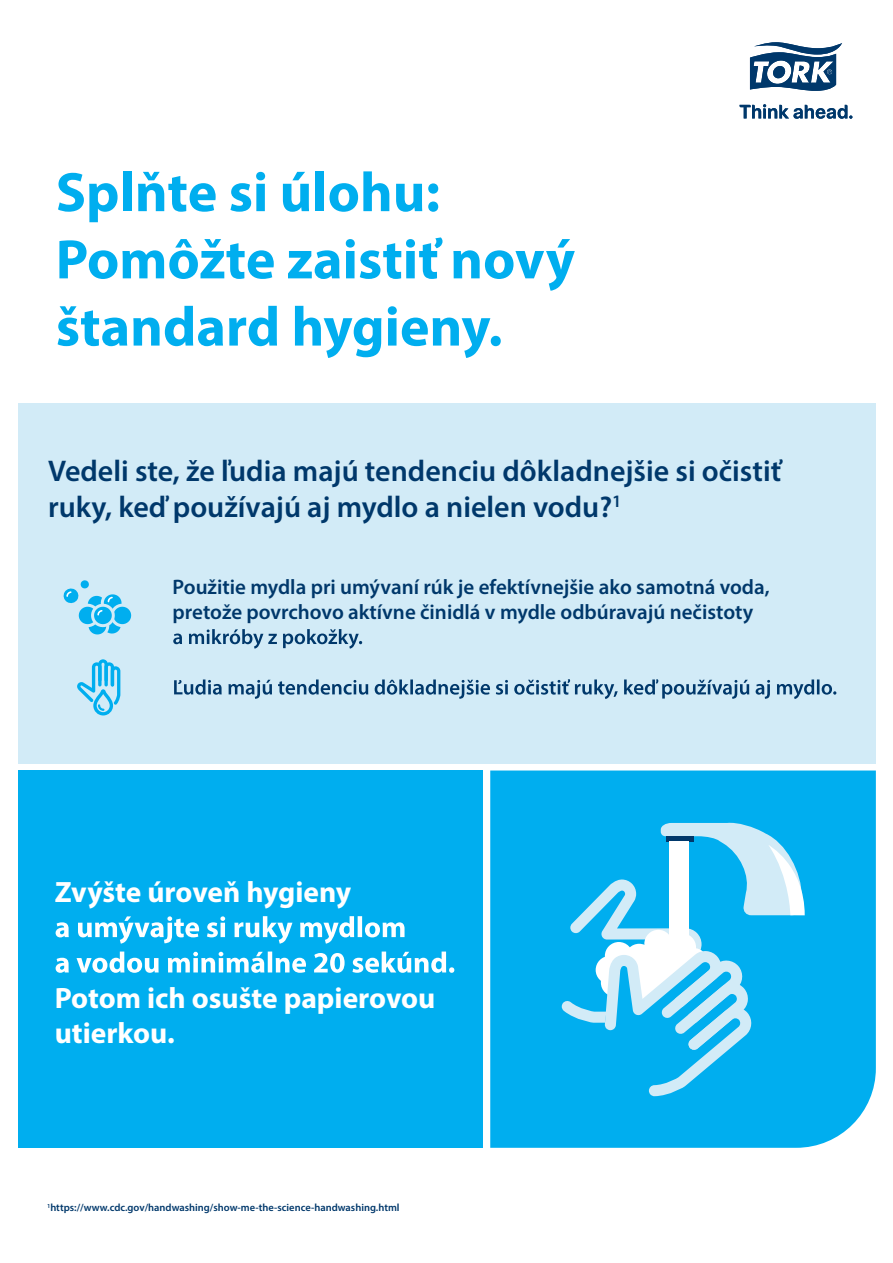
<style>
.page{position:relative;width:893px;height:1263px;background:#fff}
.page>*{position:absolute;margin:0;border:0;box-sizing:border-box;transform-origin:0 0}
.t1{font:700 55.95px/67.2px "Myriad Pro";color:#00aeef}
.t2{font:600 30px/36px "Myriad Pro";color:#00386b}
.t3{font:700 29.4px/35.4px "Myriad Pro";color:#fff}
.t4{font:600 21px/25.2px "Myriad Pro";color:#00386b}
.t5{font:600 10.5px "Myriad Pro";color:#00386b}
</style>
<div class="page">
<div style="left:18px;top:403px;width:858px;height:360px;background:#d2ebf7"></div>
<div style="left:18px;top:770px;width:464px;height:378px;background:#00aeef"></div>
<div style="left:490px;top:770px;width:386px;height:378px;background:#00aeef"></div>
<svg style="left:56px;top:916px;width:349px;height:28px"></svg>
<svg style="left:56px;top:951px;width:398px;height:22px"></svg>
<svg style="left:562px;top:822px;width:243px;height:274px;background:#43c1f1"></svg>
<svg style="left:740px;top:104px;width:112px;height:15px"></svg>
<svg style="left:750px;top:42px;width:92px;height:49px"></svg>
<svg style="left:173px;top:629px;width:189px;height:20px"></svg>
<svg style="left:174px;top:679px;width:662px;height:20px"></svg>
<svg style="left:77px;top:659px;width:43px;height:56px"></svg>
<svg style="left:63px;top:580px;width:69px;height:55px"></svg>
<h1 class="t1" style="left:56px;top:157px;width:521px">Splňte si úlohu:<br>Pomôžte zaistiť nový štandard hygieny.</h1>
<h2 class="t2" style="left:48px;top:452px;width:735px">Vedeli ste, že ľudia majú tendenciu dôkladnejšie si očistiť ruky, keď používajú aj mydlo a nielen vodu?<sup>1</sup></h2>
<p class="t4" style="left:173px;top:573px;width:599px">Použitie mydla pri umývaní rúk je efektívnejšie ako samotná voda, pretože povrchovo aktívne činidlá v mydle odbúravajú nečistoty</p>
<h3 class="t3" style="left:55px;top:873px;width:298px">Zvýšte úroveň hygieny</h3>
<h3 class="t3" style="left:55px;top:979px;width:382px">Potom ich osušte papierovou utierkou.</h3>
<p class="t5" style="left:47px;top:1201px;width:354px"><sup>1</sup>https://www.cdc.gov/handwashing/show-me-the-science-handwashing.html</p>
</div>
